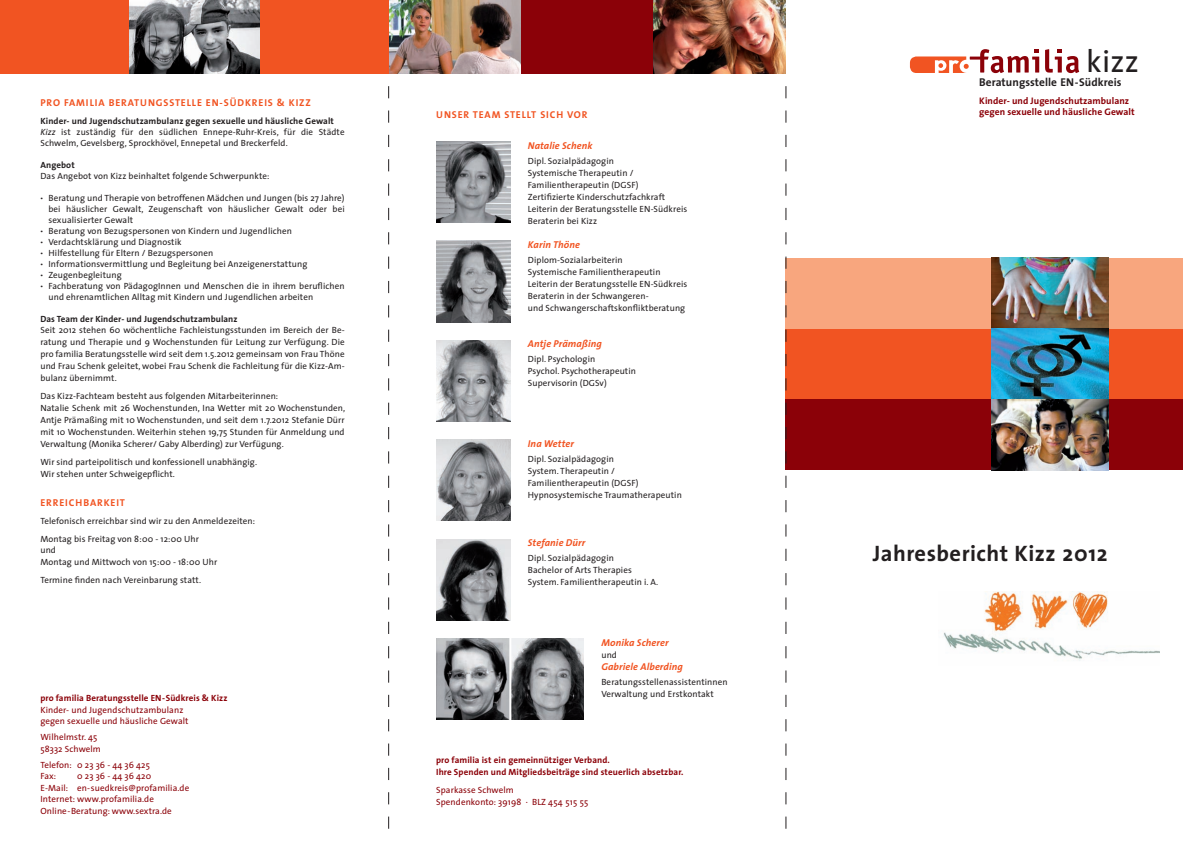
<style>
.page{position:relative;width:1183px;height:842px;background:#fff}
.page>*{position:absolute;margin:0;border:0;box-sizing:border-box;transform-origin:0 0}
.t1{font:31.6px "The Sans";color:#231f20}
.t2{font:700 22.5px "The Sans";letter-spacing:.02em;color:#231f20}
.t3{font:700 11.3px "The Sans";letter-spacing:.005em;color:#231f20}
.t4{font:italic 700 10px "The Sans";letter-spacing:.01em;color:#f15422}
.t5{font:700 10px "The Sans";letter-spacing:.09em;color:#f15422}
.t6{font:700 9.5px/11.1px "The Sans";letter-spacing:.005em;color:#8b0108}
.t7{font:9px/12px "The Sans";letter-spacing:.01em;color:#231f20}
.t8{font:9px/11.5px "The Sans";letter-spacing:.01em;color:#8b0108}
.t9{font:700 9px/12px "The Sans";letter-spacing:.01em;color:#8b0108}
.t10{font:700 9px "The Sans";letter-spacing:.01em;color:#231f20}
.t11{font:800 9px/11px "The Sans";color:#231f20;text-align:justify}
.s1{font-weight:700}
.s2{font-style:italic}
</style>
<div class="page">
<div style="left:388px;top:0;width:397px;height:74px;background:#8b0108"></div>
<div style="left:785px;top:329px;width:397px;height:70px;background:#f15422"></div>
<div style="left:785px;top:258px;width:397px;height:71px;background:#f8a67e"></div>
<img style="left:991px;top:258px;width:116px;height:142px">
<svg style="left:991px;top:329px;width:116px;height:70px;background:#2284aa"></svg>
<div style="left:785px;top:400px;width:397px;height:70px;background:#8b0108"></div>
<img style="left:991px;top:400px;width:116px;height:70px">
<img style="left:388px;top:0;width:132px;height:74px">
<img style="left:653px;top:0;width:132px;height:74px">
<div style="left:0;top:0;width:388px;height:74px;background:#f15422"></div>
<img style="left:130px;top:0;width:129px;height:74px">
<svg style="left:388px;top:86px;width:1px;height:743px"></svg>
<svg style="left:785px;top:86px;width:1px;height:743px"></svg>
<img style="left:436px;top:141px;width:74px;height:81px">
<img style="left:436px;top:241px;width:74px;height:81px">
<img style="left:436px;top:340px;width:74px;height:81px">
<img style="left:436px;top:440px;width:74px;height:81px">
<img style="left:436px;top:539px;width:74px;height:81px">
<img style="left:436px;top:639px;width:73px;height:81px">
<svg style="left:511px;top:639px;width:73px;height:81px;background:#696a6d"></svg>
<svg style="left:1045px;top:49px;width:33px;height:24px"></svg>
<svg style="left:909px;top:49px;width:129px;height:24px"></svg>
<img style="left:943px;top:591px;width:215px;height:70px">
<p class="t5" style="left:40px;top:94px;width:272px">PRO FAMILIA BERATUNGSSTELLE EN-SÜDKREIS &amp; KIZZ</p>
<p class="t7" style="left:40px;top:115px;width:306px;line-height:11px"><span class="s1">Kinder- und Jugendschutzambulanz gegen sexuelle und häusliche Gewalt<br></span><span class="s2">Kizz</span> ist zuständig für den südlichen Ennepe-Ruhr-Kreis, für die Städte<br>Schwelm, Gevelsberg, Sprockhövel, Ennepetal und Breckerfeld.</p>
<p class="t10" style="left:40px;top:157px;width:36px">Angebot</p>
<p class="t7" style="left:40px;top:169px;width:230px">Das Angebot von Kizz beinhaltet folgende Schwerpunkte:</p>
<p class="t11" style="left:40px;top:192px;width:4px">·</p>
<p class="t11" style="left:40px;top:225px;width:4px">· · · · · ·</p>
<p class="t10" style="left:40px;top:311px;width:198px">Das Team der Kinder- und Jugendschutzambulanz</p>
<p class="t7" style="left:40px;top:323px;width:306px;text-align:justify">Seit 2012 stehen 60 wöchentliche Fachleistungsstunden im Bereich der Be&shy;ratung und Therapie und 9 Wochenstunden für Leitung zur Verfügung. Die pro familia Beratungsstelle wird seit dem 1.5.2012 gemeinsam von Frau Thöne und Frau Schenk geleitet, wobei Frau Schenk die Fachleitung für die Kizz-Am&shy;bulanz übernimmt.</p>
<p class="t7" style="left:40px;top:389px;width:306px">Das Kizz-Fachteam besteht aus folgenden Mitarbeiterinnen:<br>Natalie Schenk mit 26 Wochenstunden, Ina Wetter mit 20 Wochenstunden, Antje Prämaßing mit 10 Wochenstunden, und seit dem 1.7.2012 Stefanie Dürr mit 10 Wochenstunden. Weiterhin stehen 19,75 Stunden für Anmeldung und Verwaltung (Monika Scherer/ Gaby Alberding) zur Verfügung.</p>
<p class="t7" style="left:40px;top:455px;width:218px">Wir sind parteipolitisch und konfessionell unabhängig.<br>Wir stehen unter Schweigepflicht.</p>
<p class="t5" style="left:40px;top:494px;width:86px">ERREICHBARKEIT</p>
<p class="t7" style="left:40px;top:511px;width:216px;line-height:18px">Telefonisch erreichbar sind wir zu den Anmeldezeiten:<br>Montag bis Freitag von 8:00 - 12:00 Uhr</p>
<p class="t7" style="left:40px;top:543px;width:178px">und<br>Montag und Mittwoch von 15:00 - 18:00 Uhr</p>
<p class="t7" style="left:40px;top:573px;width:162px">Termine finden nach Vereinbarung statt.</p>
<p class="t7" style="left:48px;top:193px;width:297px;line-height:11px">Beratung und Therapie von betroffenen Mädchen und Jungen (bis 27 Jahre) bei häuslicher Gewalt, Zeugenschaft von häuslicher Gewalt oder bei sexualisierter Gewalt<br>Beratung von Bezugspersonen von Kindern und Jugendlichen Verdachtsklärung und Diagnostik<br>Hilfestellung für Eltern / Bezugspersonen<br>Informationsvermittlung und Begleitung bei Anzeigenerstattung Zeugenbegleitung<br>Fachberatung von PädagogInnen und Menschen die in ihrem beruflichen und ehrenamtlichen Alltag mit Kindern und Jugendlichen arbeiten</p>
<p class="t9" style="left:40px;top:692px;width:188px">pro familia Beratungsstelle EN-Südkreis &amp; Kizz</p>
<p class="t8" style="left:40px;top:704px;width:150px">Kinder- und Jugendschutzambulanz gegen sexuelle und häusliche Gewalt</p>
<p class="t8" style="left:40px;top:731px;width:62px">Wilhelmstr. 45<br>58332 Schwelm</p>
<p class="t8" style="left:40px;top:759px;width:133px">Telefon:<br>Fax:<br>E-Mail:<br>Internet: www.profamilia.de<br>Online-Beratung: www.sextra.de</p>
<p class="t8" style="left:77px;top:759px;width:113px">0 23 36 - 44 36 425<br>0 23 36 - 44 36 420 en-suedkreis@profamilia.de</p>
<p class="t5" style="left:436px;top:106px;width:15px">Unser</p>
<p class="t5" style="left:473px;top:106px;width:14px">Team</p>
<p class="t5" style="left:504px;top:106px;width:7px">stellt</p>
<p class="t5" style="left:540px;top:106px;width:7px">sich</p>
<p class="t5" style="left:567px;top:106px;width:15px">vor</p>
<p class="t4" style="left:527px;top:137px;width:66px">Natalie Schenk</p>
<p class="t7" style="left:527px;top:154px;width:161px">Dipl. Sozialpädagogin<br>Systemische Therapeutin /<br>Familientherapeutin (DGSF)<br>Zertifizierte Kinderschutzfachkraft<br>Leiterin der Beratungsstelle EN-Südkreis<br>Beraterin bei Kizz</p>
<p class="t4" style="left:527px;top:237px;width:54px">Karin Thöne</p>
<p class="t7" style="left:527px;top:254px;width:161px">Diplom-Sozialarbeiterin<br>Systemische Familientherapeutin Leiterin der Beratungsstelle EN-Südkreis Beraterin in der Schwangeren-<br>und Schwangerschaftskonfliktberatung</p>
<p class="t4" style="left:527px;top:336px;width:75px">Antje Prämaßing</p>
<p class="t7" style="left:527px;top:353px;width:110px">Dipl. Psychologin<br>Psychol. Psychotherapeutin<br>Supervisorin (DGSv)</p>
<p class="t4" style="left:527px;top:436px;width:48px">Ina Wetter</p>
<p class="t7" style="left:527px;top:453px;width:155px">Dipl. Sozialpädagogin<br>System. Therapeutin /<br>Familientherapeutin (DGSF)<br>Hypnosystemische Traumatherapeutin</p>
<p class="t4" style="left:527px;top:535px;width:59px">Stefanie Dürr</p>
<p class="t7" style="left:527px;top:552px;width:132px">Dipl. Sozialpädagogin<br>Bachelor of Arts Therapies<br>System. Familientherapeutin i. A.</p>
<p class="t4" style="left:601px;top:634px;width:69px">Monika Scherer</p>
<p class="t7" style="left:601px;top:649px;width:17px">und</p>
<p class="t4" style="left:601px;top:658px;width:83px">Gabriele Alberding</p>
<p class="t7" style="left:601px;top:676px;width:128px">Beratungsstellenassistentinnen<br>Verwaltung und Erstkontakt</p>
<p class="t9" style="left:436px;top:754px;width:249px">pro familia ist ein gemeinnütziger Verband.<br>Ihre Spenden und Mitgliedsbeiträge sind steuerlich absetzbar.</p>
<p class="t8" style="left:436px;top:784px;width:154px;line-height:12px">Sparkasse Schwelm<br>Spendenkonto: 39198 · BLZ 454 515 55</p>
<h1 class="t1" style="left:1085px;top:35px;width:54px">kizz</h1>
<p class="t3" style="left:979px;top:73px;width:144px">Beratungsstelle EN-Südkreis</p>
<p class="t6" style="left:979px;top:95px;width:157px">Kinder- und Jugendschutzambulanz gegen sexuelle und häusliche Gewalt</p>
<h2 class="t2" style="left:872px;top:535px;width:236px">Jahresbericht Kizz 2012</h2>
</div>
